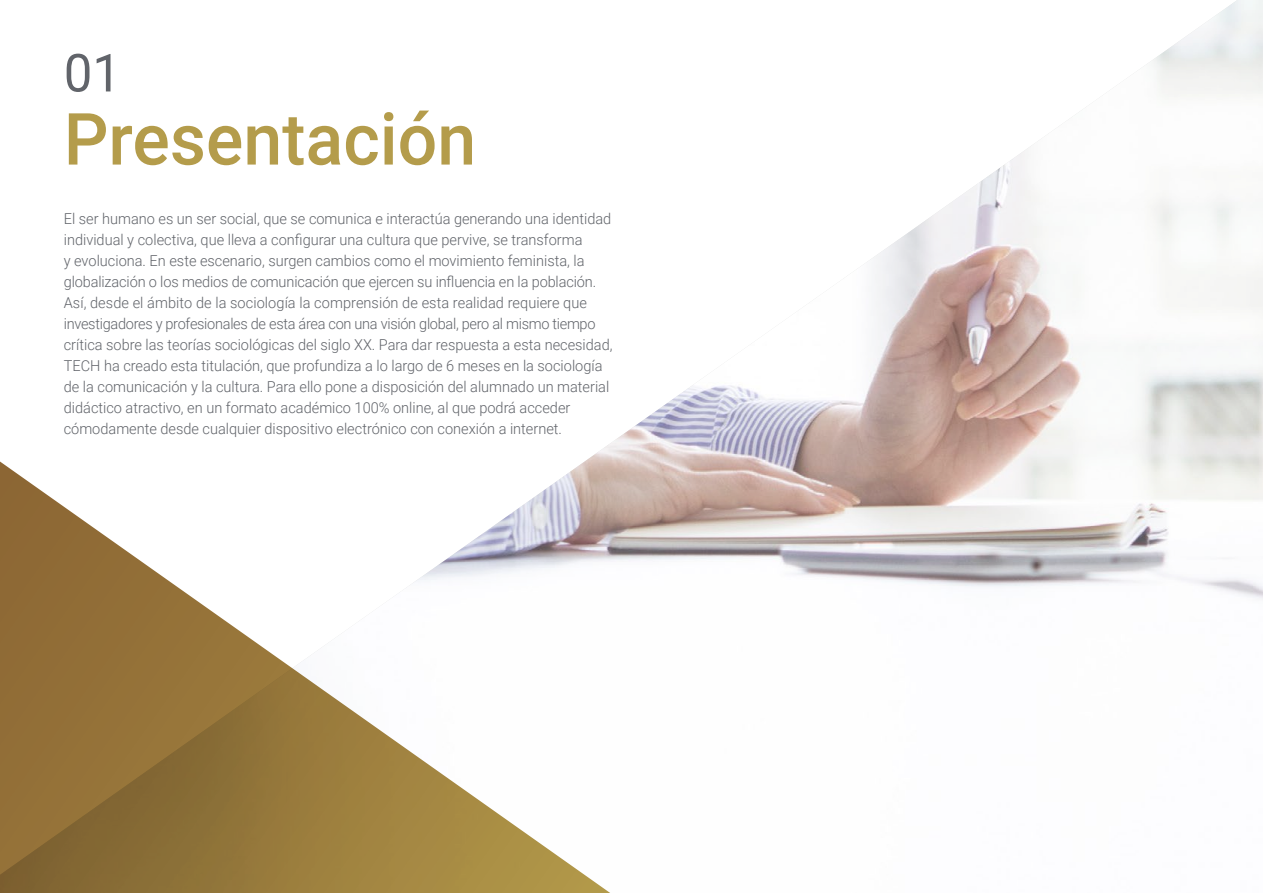
<style>
.page{position:relative;width:1263px;height:893px;background:#fff}
.page>*{position:absolute;margin:0;border:0;box-sizing:border-box;transform-origin:0 0}
.t1{font:500 72px "Roboto";color:#b49c4b}
.t2{font:52.5px "Roboto";color:#61646a}
.t3{font:300 15px/21px "Roboto";color:#61646a}
</style>
<div class="page">
<img style="left:607px;top:0;width:656px;height:599px">
<svg style="left:0;top:446px;width:640px;height:447px"></svg>
<h2 class="t2" style="left:64px;top:36px;width:59px">01</h2>
<h1 class="t1" style="left:64px;top:89px;width:414px">Presentación</h1>
<p class="t3" style="left:64px;top:207px;width:550px">El ser humano es un ser social, que se comunica e interactúa generando una identidad individual y colectiva, que lleva a configurar una cultura que pervive, se transforma<br>y evoluciona. En este escenario, surgen cambios como el movimiento feminista, la globalización o los medios de comunicación que ejercen su influencia en la población.<br>Así, desde el ámbito de la sociología la comprensión de esta realidad requiere que investigadores y profesionales de esta área con una visión global, pero al mismo tiempo crítica sobre las teorías sociológicas del siglo XX. Para dar respuesta a esta necesidad, TECH ha creado esta titulación, que profundiza a lo largo de 6 meses en la sociología de la comunicación y la cultura. Para ello pone a disposición del alumnado un material didáctico atractivo, en un formato académico 100% online, al que podrá acceder cómodamente desde cualquier dispositivo electrónico con conexión a internet.</p>
</div>
